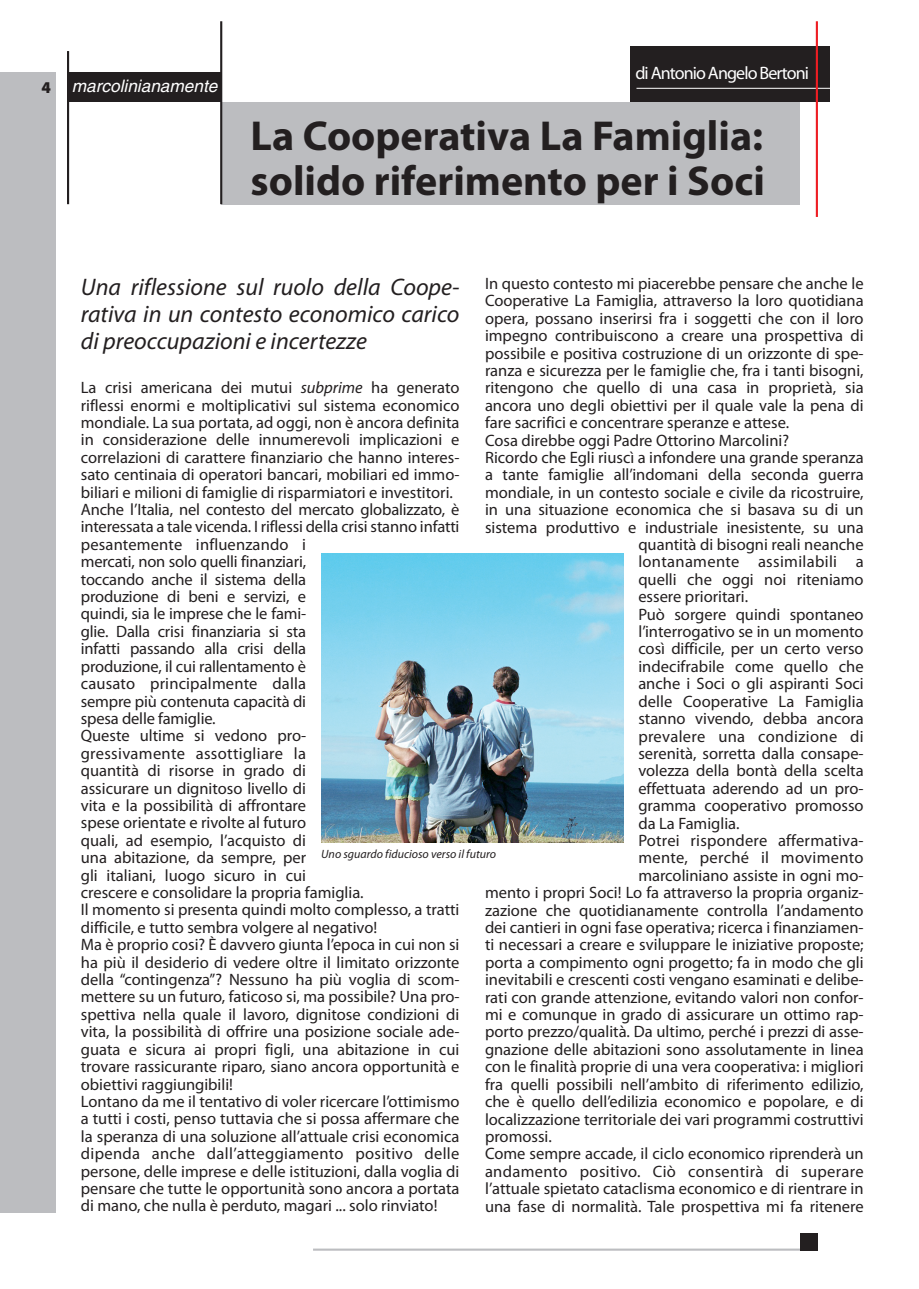
<style>
.page{position:relative;width:919px;height:1289px;background:#fff}
.page>*{position:absolute;margin:0;border:0;box-sizing:border-box;transform-origin:0 0}
.t1{font:700 42px/45px "Myriad Pro";color:#231f20}
.t2{font:italic 24px/27px "Myriad Pro";color:#231f20;text-align:justify}
.t3{font:18px "Myriad Pro";letter-spacing:-.05em;color:#fff}
.t4{font:italic 17.25px "Helvetica";color:#fff}
.t5{font:16.5px/17.4px "Myriad Pro";color:#231f20}
.t6{font:16.5px "Myriad Pro";letter-spacing:.02em;color:#231f20}
.t7{font:900 16.5px "Myriad Pro";color:#231f20}
.t8{font:italic 12px "Myriad Pro";color:#231f20}
.s1{font-style:italic}
</style>
<div class="page">
<div style="left:629px;top:47px;width:200px;height:55px;background:#231f20"></div>
<div style="left:0;top:72px;width:55px;height:1140px;background:#bcbdc0"></div>
<div style="left:221px;top:102px;width:578px;height:102px;background:#bcbdc0"></div>
<hr style="left:636px;top:88px;width:196px;height:1px;background:#fff">
<hr style="left:815px;top:21px;width:2px;height:196px;background:#ee1d23">
<div style="left:68px;top:72px;width:153px;height:30px;background:#231f20"></div>
<hr style="left:67px;top:51px;width:2px;height:153px;background:#231f20">
<hr style="left:220px;top:21px;width:2px;height:183px;background:#231f20">
<hr style="left:313px;top:1248px;width:487px;height:2px;background:#bcbdc0">
<div style="left:800px;top:1233px;width:17px;height:17px;background:#231f20"></div>
<img style="left:321px;top:554px;width:302px;height:288px">
<p class="t7" style="left:42px;top:81px;width:11px">4</p>
<p class="t4" style="left:72px;top:79px;width:147px">marcolinianamente</p>
<p class="t3" style="left:635px;top:66px;width:175px">di Antonio Angelo Bertoni</p>
<h1 class="t1" style="left:250px;top:117px;width:516px">La Cooperativa La Famiglia: solido riferimento per i Soci</h1>
<p class="t5" style="left:485px;top:276px;width:380px">In questo contesto mi piacerebbe pensare che anche le</p>
<p class="t5" style="left:485px;top:293px;width:380px">Cooperative La Famiglia, attraverso la loro quotidiana</p>
<p class="t5" style="left:485px;top:311px;width:380px">opera, possano inserirsi fra i soggetti che con il loro</p>
<p class="t5" style="left:485px;top:328px;width:380px">impegno contribuiscono a creare una prospettiva di</p>
<p class="t5" style="left:485px;top:345px;width:380px">possibile e positiva costruzione di un orizzonte di spe-</p>
<p class="t5" style="left:485px;top:363px;width:380px">ranza e sicurezza per le famiglie che, fra i tanti bisogni,</p>
<p class="t5" style="left:485px;top:380px;width:380px">ritengono che quello di una casa in proprietà, sia</p>
<p class="t5" style="left:485px;top:398px;width:380px">ancora uno degli obiettivi per il quale vale la pena di</p>
<p class="t5" style="left:485px;top:415px;width:306px">fare sacrifici e concentrare speranze e attese.</p>
<p class="t5" style="left:485px;top:432px;width:305px">Cosa direbbe oggi Padre Ottorino Marcolini?</p>
<p class="t5" style="left:485px;top:450px;width:380px">Ricordo che Egli riuscì a infondere una grande speranza</p>
<p class="t5" style="left:485px;top:467px;width:380px">a tante famiglie all’indomani della seconda guerra</p>
<p class="t5" style="left:485px;top:485px;width:380px">mondiale, in un contesto sociale e civile da ricostruire,</p>
<p class="t5" style="left:485px;top:502px;width:380px">in una situazione economica che si basava su di un</p>
<p class="t5" style="left:485px;top:519px;width:380px">sistema produttivo e industriale inesistente, su una</p>
<p class="t5" style="left:638px;top:537px;width:227px">quantità di bisogni reali neanche</p>
<p class="t6" style="left:638px;top:555px;width:227px">lontanamente assimilabili a</p>
<p class="t5" style="left:638px;top:572px;width:227px">quelli che oggi noi riteniamo</p>
<p class="t5" style="left:638px;top:589px;width:111px">essere prioritari.</p>
<p class="t5" style="left:638px;top:606px;width:227px">Può sorgere quindi spontaneo</p>
<p class="t5" style="left:638px;top:624px;width:227px">l’interrogativo se in un momento</p>
<p class="t5" style="left:638px;top:641px;width:227px">così difficile, per un certo verso</p>
<p class="t5" style="left:638px;top:659px;width:227px">indecifrabile come quello che</p>
<p class="t5" style="left:638px;top:676px;width:227px">anche i Soci o gli aspiranti Soci</p>
<p class="t5" style="left:638px;top:693px;width:227px">delle Cooperative La Famiglia</p>
<p class="t5" style="left:638px;top:711px;width:227px">stanno vivendo, debba ancora</p>
<p class="t6" style="left:638px;top:729px;width:227px">prevalere una condizione di</p>
<p class="t5" style="left:638px;top:746px;width:227px">serenità, sorretta dalla consape-</p>
<p class="t5" style="left:638px;top:763px;width:227px">volezza della bontà della scelta</p>
<p class="t5" style="left:638px;top:780px;width:227px">effettuata aderendo ad un pro-</p>
<p class="t5" style="left:638px;top:798px;width:227px">gramma cooperativo promosso</p>
<p class="t5" style="left:638px;top:815px;width:103px">da La Famiglia.</p>
<p class="t5" style="left:638px;top:833px;width:227px">Potrei rispondere affermativa-</p>
<p class="t6" style="left:638px;top:851px;width:227px">mente, perché il movimento</p>
<p class="t5" style="left:638px;top:867px;width:227px">marcoliniano assiste in ogni mo-</p>
<p class="t5" style="left:485px;top:885px;width:380px">mento i propri Soci! Lo fa attraverso la propria organiz-</p>
<p class="t5" style="left:485px;top:902px;width:380px">zazione che quotidianamente controlla l’andamento</p>
<p class="t5" style="left:485px;top:920px;width:380px">dei cantieri in ogni fase operativa; ricerca i finanziamen-</p>
<p class="t5" style="left:485px;top:937px;width:380px">ti necessari a creare e sviluppare le iniziative proposte;</p>
<p class="t5" style="left:485px;top:954px;width:380px">porta a compimento ogni progetto; fa in modo che gli</p>
<p class="t5" style="left:485px;top:972px;width:380px">inevitabili e crescenti costi vengano esaminati e delibe-</p>
<p class="t5" style="left:485px;top:989px;width:380px">rati con grande attenzione, evitando valori non confor-</p>
<p class="t5" style="left:485px;top:1007px;width:380px">mi e comunque in grado di assicurare un ottimo rap-</p>
<p class="t5" style="left:485px;top:1024px;width:380px">porto prezzo/qualità. Da ultimo, perché i prezzi di asse-</p>
<p class="t5" style="left:485px;top:1041px;width:380px">gnazione delle abitazioni sono assolutamente in linea</p>
<p class="t5" style="left:485px;top:1059px;width:380px">con le finalità proprie di una vera cooperativa: i migliori</p>
<p class="t5" style="left:485px;top:1076px;width:380px">fra quelli possibili nell’ambito di riferimento edilizio,</p>
<p class="t5" style="left:485px;top:1094px;width:380px">che è quello dell’edilizia economico e popolare, e di</p>
<p class="t5" style="left:485px;top:1111px;width:380px">localizzazione territoriale dei vari programmi costruttivi</p>
<p class="t5" style="left:485px;top:1128px;width:68px">promossi.</p>
<p class="t5" style="left:485px;top:1146px;width:380px">Come sempre accade, il ciclo economico riprenderà un</p>
<p class="t6" style="left:485px;top:1164px;width:380px">andamento positivo. Ciò consentirà di superare</p>
<p class="t5" style="left:485px;top:1181px;width:380px">l’attuale spietato cataclisma economico e di rientrare in</p>
<p class="t5" style="left:485px;top:1198px;width:380px">una fase di normalità. Tale prospettiva mi fa ritenere</p>
<h2 class="t2" style="left:81px;top:275px;width:380px">Una riflessione sul ruolo della Coope&shy;rativa in un contesto economico carico di preoccupazioni e incertezze</h2>
<p class="t5" style="left:81px;top:380px;width:380px">La crisi americana dei mutui <span class="s1">subprime</span> ha generato riflessi enormi e moltiplicativi sul sistema economico mondiale. La sua portata, ad oggi, non è ancora definita in considerazione delle innumerevoli implicazioni e correlazioni di carattere finanziario che hanno interes&shy;sato centinaia di operatori bancari, mobiliari ed immo&shy;biliari e milioni di famiglie di risparmiatori e investitori.<br>Anche l’Italia, nel contesto del mercato globalizzato, è interessata a tale vicenda. I riflessi della crisi stanno infatti pesantemente influenzando i<br>mercati, non solo quelli finanziari,<br>toccando anche il sistema della<br>produzione di beni e servizi, e<br>quindi, sia le imprese che le fami-<br>glie. Dalla crisi finanziaria si sta<br>infatti passando alla crisi della<br>produzione, il cui rallentamento è<br>causato principalmente dalla<br>sempre più contenuta capacità di<br>spesa delle famiglie.<br>Queste ultime si vedono pro-<br>gressivamente assottigliare la<br>quantità di risorse in grado di<br>assicurare un dignitoso livello di<br>vita e la possibilità di affrontare<br>spese orientate e rivolte al futuro<br>quali, ad esempio, l’acquisto di<br>una abitazione, da sempre, per<br>gli italiani, luogo sicuro in cui<br>crescere e consolidare la propria famiglia.<br>Il momento si presenta quindi molto complesso, a tratti difficile, e tutto sembra volgere al negativo!<br>Ma è proprio cosi? È davvero giunta l’epoca in cui non si ha più il desiderio di vedere oltre il limitato orizzonte della “contingenza”? Nessuno ha più voglia di scom&shy;mettere su un futuro, faticoso si, ma possibile? Una pro&shy;spettiva nella quale il lavoro, dignitose condizioni di vita, la possibilità di offrire una posizione sociale ade&shy;guata e sicura ai propri figli, una abitazione in cui trovare rassicurante riparo, siano ancora opportunità e obiettivi raggiungibili!<br>Lontano da me il tentativo di voler ricercare l’ottimismo a tutti i costi, penso tuttavia che si possa affermare che la speranza di una soluzione all’attuale crisi economica dipenda anche dall’atteggiamento positivo delle persone, delle imprese e delle istituzioni, dalla voglia di pensare che tutte le opportunità sono ancora a portata di mano, che nulla è perduto, magari ... solo rinviato!</p>
<p class="t8" style="left:321px;top:849px;width:176px">Uno sguardo fiducioso verso il futuro</p>
</div>
